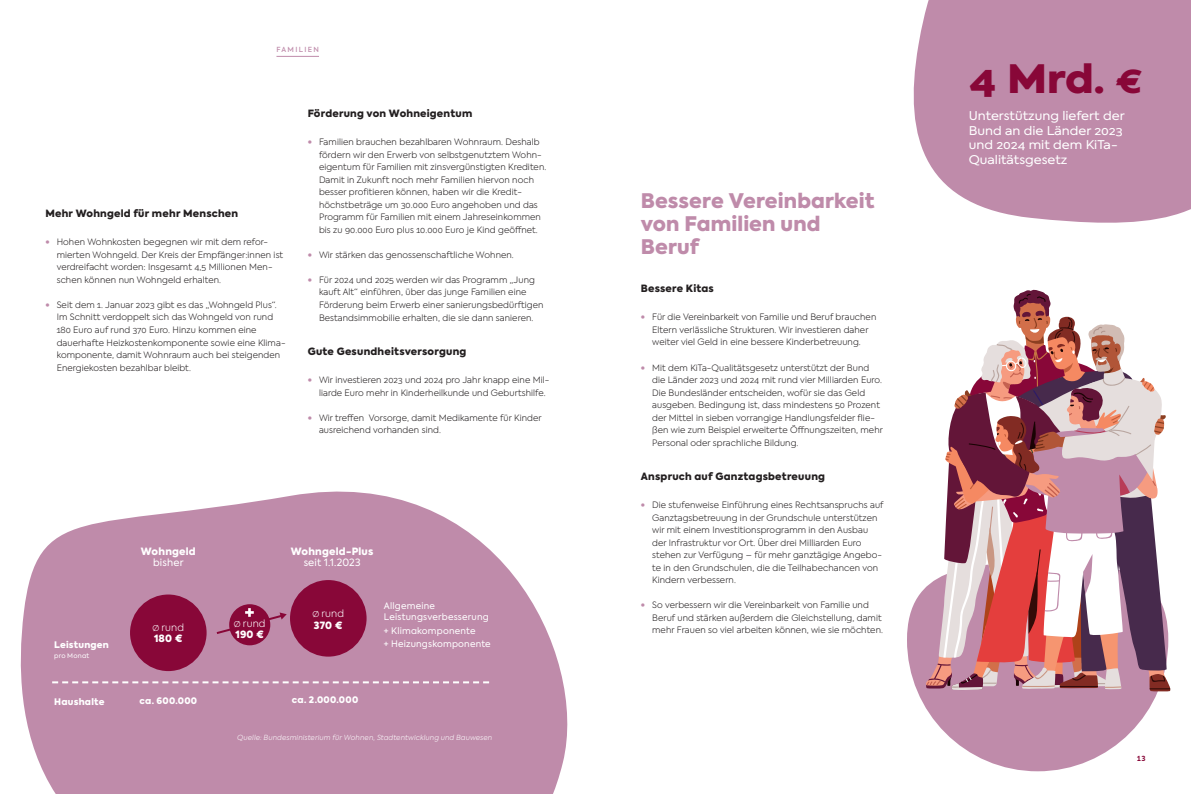
<style>
.page{position:relative;width:1191px;height:794px;background:#fff}
.page>*{position:absolute;margin:0;border:0;box-sizing:border-box;transform-origin:0 0}
.t1{font:900 38.9px "Axiforma";color:#880738;scale:1.08 1}
.t2{font:900 20px/23px "Axiforma";letter-spacing:.005em;color:#bf8baa}
.t3{font:12px/14.4px "Axiforma";color:#fff;scale:1.08 1}
.t4{font:900 10px "Axiforma";letter-spacing:.02em;color:#231f20}
.t5{font:300 10px/11px "Axiforma";letter-spacing:.01em;color:#fff}
.t6{font:900 10px "Axiforma";letter-spacing:.025em;color:#fff}
.t7{font:10px "Axiforma";letter-spacing:.015em;color:#fff}
.t8{font:9px/10.8px "Axiforma";letter-spacing:.02em;color:#fff}
.t9{font:900 9px "Axiforma";letter-spacing:.025em;color:#fff}
.t10{font:300 8.8px/12.5px "Axiforma";letter-spacing:.01em;color:#231f20}
.t11{font:italic 300 7px "Axiforma";letter-spacing:.03em;color:#fff}
.t12{font:500 7px "Axiforma";letter-spacing:.19em;color:#bf8baa}
.t13{font:700 7px "Axiforma";color:#880738}
.t14{font:6.5px "Axiforma";letter-spacing:.035em;color:#fff}
.s1{font-weight:900;color:#bf8baa}
.s2{font-size:8px}
.s3{font-weight:900}
</style>
<div class="page">
<svg style="left:907px;top:588px;width:261px;height:183px;fill:#bf8baa"></svg>
<svg style="left:925px;top:289px;width:245px;height:402px"></svg>
<svg style="left:913px;top:0;width:278px;height:223px;background:#c393b0"></svg>
<hr style="left:276px;top:56px;width:43px;height:1px;background:#bf8baa">
<svg style="left:20px;top:491px;width:548px;height:303px;background:#c89bb6"></svg>
<div style="left:290px;top:580px;width:76px;height:76px;background:#880738;border-radius:50%"></div>
<div style="left:130px;top:594px;width:77px;height:77px;background:#880738;border-radius:50%"></div>
<div style="left:229px;top:604px;width:41px;height:41px;background:#880738;border-radius:50%"></div>
<svg style="left:52px;top:681px;width:437px;height:2px"></svg>
<svg style="left:214px;top:608px;width:73px;height:27px"></svg>
<p class="t12" style="left:276px;top:45px;width:44px">FAMILIEN</p>
<p class="t4" style="left:45px;top:207px;width:194px">Mehr Wohngeld für mehr Menschen</p>
<p class="t10" style="left:57px;top:236px;width:228px;text-indent:-11px"><span class="s1">•</span> Hohen Wohnkosten begegnen wir mit dem refor&shy;mierten Wohngeld. Der Kreis der Empfänger:innen ist verdreifacht worden: Insgesamt 4,5 Millionen Men&shy;schen können nun Wohngeld erhalten.</p>
<p class="t10" style="left:57px;top:298px;width:230px;text-indent:-11px"><span class="s1">•</span> Seit dem 1. Januar 2023 gibt es das „Wohngeld Plus“.<br>Im Schnitt verdoppelt sich das Wohngeld von rund 180 Euro auf rund 370 Euro. Hinzu kommen eine dauerhafte Heizkostenkomponente sowie eine Klima&shy;komponente, damit Wohnraum auch bei steigenden Energiekosten bezahlbar bleibt.</p>
<p class="t4" style="left:308px;top:107px;width:166px">Förderung von Wohneigentum</p>
<p class="t10" style="left:319px;top:136px;width:229px;text-indent:-11px"><span class="s1">•</span> Familien brauchen bezahlbaren Wohnraum. Deshalb fördern wir den Erwerb von selbstgenutztem Wohn&shy;eigentum für Familien mit zinsvergünstigten Krediten.<br>Damit in Zukunft noch mehr Familien hiervon noch besser profitieren können, haben wir die Kredit&shy;höchstbeträge um 30.000 Euro angehoben und das Programm für Familien mit einem Jahreseinkommen bis zu 90.000 Euro plus 10.000 Euro je Kind geöffnet.</p>
<p class="t10" style="left:308px;top:248px;width:208px"><span class="s1">•</span> Wir stärken das genossenschaftliche Wohnen.</p>
<p class="t10" style="left:319px;top:273px;width:226px;text-indent:-11px"><span class="s1">•</span> Für 2024 und 2025 werden wir das Programm „Jung kauft Alt“ einführen, über das junge Familien eine Förderung beim Erwerb einer sanierungsbedürftigen Bestandsimmobilie erhalten, die sie dann sanieren.</p>
<p class="t4" style="left:308px;top:344px;width:160px">Gute Gesundheitsversorgung</p>
<p class="t10" style="left:319px;top:373px;width:232px;text-indent:-11px"><span class="s1">•</span> Wir investieren 2023 und 2024 pro Jahr knapp eine Mil&shy;liarde Euro mehr in Kinderheilkunde und Geburtshilfe.</p>
<p class="t10" style="left:319px;top:411px;width:224px;text-indent:-11px"><span class="s1">•</span> Wir treffen Vorsorge, damit Medikamente für Kinder ausreichend vorhanden sind.</p>
<p class="t9" style="left:54px;top:639px;width:56px">Leistungen</p>
<p class="t14" style="left:54px;top:651px;width:37px">pro Monat</p>
<p class="t9" style="left:54px;top:695px;width:52px">Haushalte</p>
<p class="t6" style="left:141px;top:545px;width:56px">Wohngeld</p>
<p class="t7" style="left:153px;top:556px;width:32px">bisher</p>
<p class="t5" style="left:152px;top:622px;width:33px"><span class="s2">Ø</span> rund<br><span class="s3">180 €</span></p>
<p class="t5" style="left:234px;top:617px;width:33px"><span class="s2">Ø</span> rund<br><span class="s3">190 €</span></p>
<p class="t6" style="left:291px;top:545px;width:84px">Wohngeld-Plus</p>
<p class="t7" style="left:304px;top:556px;width:58px">seit 1.1.2023</p>
<p class="t5" style="left:312px;top:607px;width:33px;line-height:12px"><span class="s2">Ø</span> rund<br><span class="s3">370 €</span></p>
<p class="t8" style="left:384px;top:601px;width:106px">Allgemeine<br>Leistungsverbesserung</p>
<p class="t8" style="left:384px;top:624px;width:108px;line-height:13.6px">+ Klimakomponente<br>+ Heizungskomponente</p>
<p class="t9" style="left:140px;top:695px;width:59px">ca. 600.000</p>
<p class="t9" style="left:292px;top:693px;width:68px">ca. 2.000.000</p>
<p class="t11" style="left:237px;top:733px;width:256px">Quelle: Bundesministerium für Wohnen, Stadtentwicklung und Bauwesen</p>
<h2 class="t2" style="left:641px;top:189px;width:235px">Bessere Vereinbarkeit von Familien und<br>Beruf</h2>
<p class="t4" style="left:641px;top:282px;width:74px">Bessere Kitas</p>
<p class="t10" style="left:641px;top:311px;width:237px;text-align:center"><span class="s1">•</span> Für die Vereinbarkeit von Familie und Beruf brauchen<br>Eltern verlässliche Strukturen. Wir investieren daher weiter viel Geld in eine bessere Kinderbetreuung.</p>
<p class="t10" style="left:652px;top:361px;width:232px;text-indent:-11px"><span class="s1">•</span> Mit dem KiTa-Qualitätsgesetz unterstützt der Bund die Länder 2023 und 2024 mit rund vier Milliarden Euro.<br>Die Bundesländer entscheiden, wofür sie das Geld ausgeben. Bedingung ist, dass mindestens 50 Prozent der Mittel in sieben vorrangige Handlungsfelder flie&shy;ßen wie zum Beispiel erweiterte Öffnungszeiten, mehr Personal oder sprachliche Bildung.</p>
<p class="t4" style="left:641px;top:469px;width:186px">Anspruch auf Ganztagsbetreuung</p>
<p class="t10" style="left:652px;top:498px;width:233px;text-indent:-11px"><span class="s1">•</span> Die stufenweise Einführung eines Rechtsanspruchs auf Ganztagsbetreuung in der Grundschule unterstützen wir mit einem Investitionsprogramm in den Ausbau der Infrastruktur vor Ort. Über drei Milliarden Euro stehen zur Verfügung – für mehr ganztägige Angebo&shy;te in den Grundschulen, die die Teilhabechancen von Kindern verbessern.</p>
<p class="t10" style="left:652px;top:598px;width:232px;text-indent:-11px"><span class="s1">•</span> So verbessern wir die Vereinbarkeit von Familie und<br>Beruf und stärken außerdem die Gleichstellung, damit mehr Frauen so viel arbeiten können, wie sie möchten.</p>
<h1 class="t1" style="left:969px;top:51px;width:160px">4 Mrd. €</h1>
<h3 class="t3" style="left:968px;top:109px;width:146px">Unterstützung liefert der<br>Bund an die Länder 2023 und 2024 mit dem KiTa-<br>Qualitätsgesetz</h3>
<p class="t13" style="left:1136px;top:754px;width:11px">13</p>
</div>
